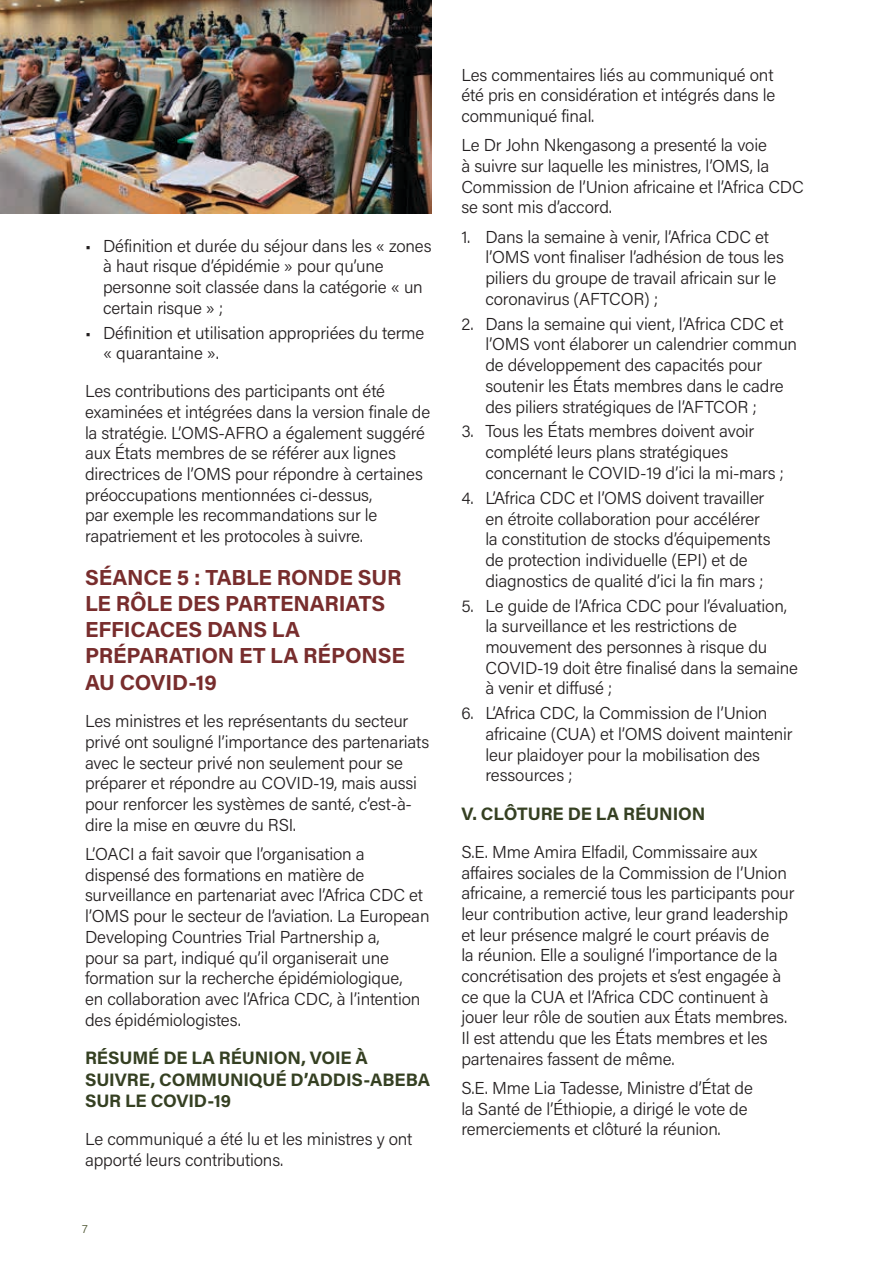
<style>
.page{position:relative;width:893px;height:1263px;background:#fff}
.page>*{position:absolute;margin:0;border:0;box-sizing:border-box;transform-origin:0 0}
.Head2{font:700 21.75px/26.1px "Acumin Pro";letter-spacing:-.01em;color:#782d2d}
.Head3{font:700 18px/21.6px "Acumin Pro";letter-spacing:-.005em;color:#354022}
.Body{font:300 17.25px/20.7px "Acumin Pro";letter-spacing:-.01em;color:#231f20}
.t1{font:300 12px "Acumin Pro";color:#4b5430}
</style>
<div class="page">
<img style="left:0;top:0;width:432px;height:213px">
<p class="Body" style="left:103px;top:235px;width:330px;text-indent:-18px">• Définition et durée du séjour dans les « zones à haut risque d’épidémie » pour qu’une personne soit classée dans la catégorie « un certain risque » ;</p>
<p class="Body" style="left:103px;top:322px;width:323px;text-indent:-18px">• Définition et utilisation appropriées du terme « quarantaine ».</p>
<p class="Body" style="left:85px;top:380px;width:347px">Les contributions des participants ont été examinées et intégrées dans la version finale de la stratégie. L’OMS-AFRO a également suggéré aux États membres de se référer aux lignes directrices de l’OMS pour répondre à certaines préoccupations mentionnées ci-dessus,<br>par exemple les recommandations sur le rapatriement et les protocoles à suivre.</p>
<h2 class="Head2" style="left:85px;top:563px;width:321px">SÉANCE 5 : TABLE RONDE SUR<br>LE RÔLE DES PARTENARIATS<br>EFFICACES DANS LA<br>PRÉPARATION ET LA RÉPONSE<br>AU COVID-19</h2>
<p class="Body" style="left:85px;top:710px;width:346px">Les ministres et les représentants du secteur privé ont souligné l’importance des partenariats avec le secteur privé non seulement pour se préparer et répondre au COVID-19, mais aussi pour renforcer les systèmes de santé, c’est-à&shy;dire la mise en œuvre du RSI.</p>
<p class="Body" style="left:85px;top:843px;width:346px">L’OACI a fait savoir que l’organisation a dispensé des formations en matière de surveillance en partenariat avec l’Africa CDC et l’OMS pour le secteur de l’aviation. La European Developing Countries Trial Partnership a,<br>pour sa part, indiqué qu’il organiserait une formation sur la recherche épidémiologique,<br>en collaboration avec l’Africa CDC, à l’intention des épidémiologistes.</p>
<h3 class="Head3" style="left:85px;top:1046px;width:347px">RÉSUMÉ DE LA RÉUNION, VOIE À<br>SUIVRE, COMMUNIQUÉ D’ADDIS-ABEBA<br>SUR LE COVID-19</h3>
<p class="Body" style="left:85px;top:1128px;width:329px">Le communiqué a été lu et les ministres y ont apporté leurs contributions.</p>
<p class="t1" style="left:82px;top:1221px;width:7px">7</p>
<p class="Body" style="left:461px;top:64px;width:316px;text-align:justify">Les commentaires liés au communiqué ont été pris en considération et intégrés dans le communiqué final.</p>
<p class="Body" style="left:461px;top:134px;width:344px">Le Dr John Nkengasong a presenté la voie<br>à suivre sur laquelle les ministres, l’OMS, la Commission de l’Union africaine et l’Africa CDC se sont mis d’accord.</p>
<p class="Body" style="left:485px;top:226px;width:300px;text-indent:-24px">1. Dans la semaine à venir, l’Africa CDC et l’OMS vont finaliser l’adhésion de tous les piliers du groupe de travail africain sur le coronavirus (AFTCOR) ;</p>
<p class="Body" style="left:485px;top:313px;width:313px;text-indent:-24px">2. Dans la semaine qui vient, l’Africa CDC et l’OMS vont élaborer un calendrier commun de développement des capacités pour soutenir les États membres dans le cadre des piliers stratégiques de l’AFTCOR ;</p>
<p class="Body" style="left:485px;top:420px;width:300px;text-indent:-24px">3. Tous les États membres doivent avoir complété leurs plans stratégiques concernant le COVID-19 d’ici la mi-mars ;</p>
<p class="Body" style="left:485px;top:487px;width:287px;text-indent:-24px">4. L’Africa CDC et l’OMS doivent travailler en étroite collaboration pour accélérer la constitution de stocks d’équipements de protection individuelle (EPI) et de diagnostics de qualité d’ici la fin mars ;</p>
<p class="Body" style="left:485px;top:594px;width:314px;text-indent:-24px">5. Le guide de l’Africa CDC pour l’évaluation, la surveillance et les restrictions de mouvement des personnes à risque du COVID-19 doit être finalisé dans la semaine à venir et diffusé ;</p>
<p class="Body" style="left:485px;top:702px;width:309px;text-indent:-24px">6. L’Africa CDC, la Commission de l’Union africaine (CUA) et l’OMS doivent maintenir leur plaidoyer pour la mobilisation des ressources ;</p>
<h3 class="Head3" style="left:461px;top:802px;width:246px">V. CLÔTURE DE LA RÉUNION</h3>
<p class="Body" style="left:461px;top:841px;width:335px">S.E. Mme Amira Elfadil, Commissaire aux affaires sociales de la Commission de l’Union africaine, a remercié tous les participants pour leur contribution active, leur grand leadership et leur présence malgré le court préavis de<br>la réunion. Elle a souligné l’importance de la concrétisation des projets et s’est engagée à ce que la CUA et l’Africa CDC continuent à jouer leur rôle de soutien aux États membres.<br>Il est attendu que les États membres et les partenaires fassent de même.</p>
<p class="Body" style="left:461px;top:1077px;width:293px">S.E. Mme Lia Tadesse, Ministre d’État de la Santé de l’Éthiopie, a dirigé le vote de remerciements et clôturé la réunion.</p>
</div>
